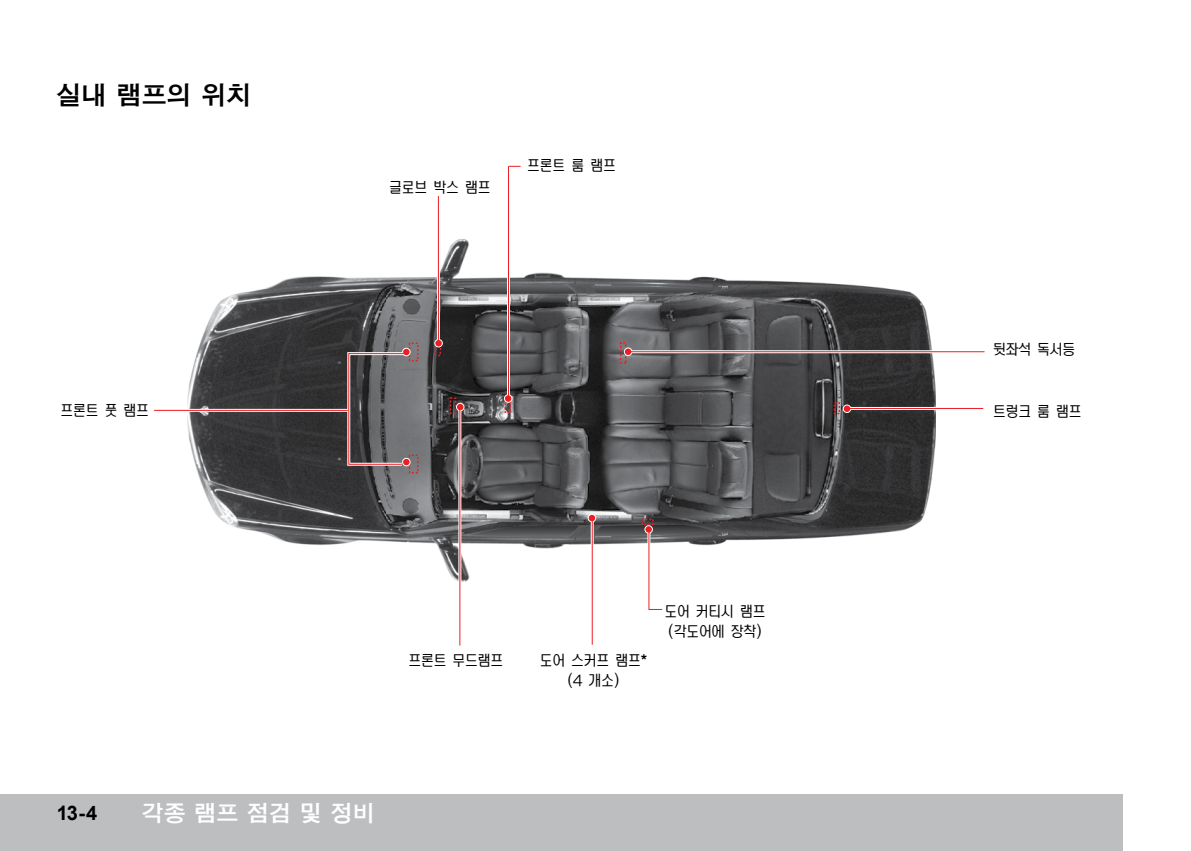
<style>
.page{position:relative;width:1191px;height:851px;background:#fff}
.page>*{position:absolute;margin:0;border:0;box-sizing:border-box;transform-origin:0 0}
.t1{font:25px "H2 gtt B";color:#000}
.t2{font:22px "H2 gtt B";color:#fff}
.t3{font:700 20px "Arial";color:#000}
.t4{font:16px/20px "S Head R";letter-spacing:-.01em;color:#000}
</style>
<div class="page">
<div style="left:0;top:794px;width:1123px;height:56px;background:#bcbec0"></div>
<img style="left:187px;top:239px;width:748px;height:342px">
<svg style="left:434px;top:345px;width:7px;height:11px"></svg>
<svg style="left:450px;top:397px;width:6px;height:17px"></svg>
<svg style="left:504px;top:401px;width:7px;height:12px"></svg>
<svg style="left:620px;top:342px;width:6px;height:21px"></svg>
<svg style="left:833px;top:402px;width:7px;height:12px"></svg>
<hr style="left:154px;top:409px;width:194px;height:3px;background:#fff">
<hr style="left:437px;top:196px;width:3px;height:147px;background:#fff">
<hr style="left:507px;top:166px;width:3px;height:231px;background:#fff">
<hr style="left:846px;top:407px;width:137px;height:3px;background:#fff">
<hr style="left:591px;top:519px;width:3px;height:124px;background:#fff">
<hr style="left:458px;top:407px;width:3px;height:238px;background:#fff">
<hr style="left:629px;top:350px;width:355px;height:3px;background:#fff">
<div style="left:435px;top:339px;width:7px;height:8px;background:#ed1d24;border-radius:50%"></div>
<div style="left:434px;top:339px;width:9px;height:8px;border:1px solid #fff;border-radius:50%"></div>
<div style="left:456px;top:403px;width:8px;height:8px;background:#ed1d24;border-radius:50%"></div>
<div style="left:456px;top:403px;width:8px;height:8px;border:1px solid #fff;border-radius:50%"></div>
<div style="left:504px;top:395px;width:8px;height:7px;background:#ed1d24;border-radius:50%"></div>
<div style="left:504px;top:394px;width:8px;height:9px;border:1px solid #fff;border-radius:50%"></div>
<div style="left:843px;top:405px;width:7px;height:7px;background:#ed1d24;border-radius:50%"></div>
<div style="left:842px;top:404px;width:9px;height:9px;border:1px solid #fff;border-radius:50%"></div>
<div style="left:624px;top:348px;width:8px;height:7px;background:#ed1d24;border-radius:50%"></div>
<div style="left:624px;top:347px;width:8px;height:9px;border:1px solid #fff;border-radius:50%"></div>
<svg style="left:588px;top:514px;width:7px;height:7px"></svg>
<div style="left:587px;top:513px;width:9px;height:9px;border:1px solid #fff;border-radius:50%"></div>
<svg style="left:346px;top:342px;width:72px;height:131px;background:#676062"></svg>
<hr style="left:154px;top:410px;width:194px;height:1px;background:#ed1d24">
<hr style="left:438px;top:196px;width:1px;height:147px;background:#ed1d24">
<hr style="left:508px;top:166px;width:1px;height:231px;background:#ed1d24">
<hr style="left:846px;top:408px;width:137px;height:1px;background:#ed1d24">
<svg style="left:641px;top:518px;width:22px;height:92px"></svg>
<hr style="left:592px;top:519px;width:1px;height:125px;background:#ed1d24">
<hr style="left:459px;top:407px;width:1px;height:238px;background:#ed1d24">
<hr style="left:629px;top:351px;width:355px;height:1px;background:#ed1d24">
<svg style="left:508px;top:166px;width:12px;height:1px"></svg>
<h1 class="t1" style="left:57px;top:82px;width:196px">실내 램프의 위치</h1>
<p class="t4" style="left:389px;top:177px;width:103px">글로브 박스 램프</p>
<p class="t4" style="left:527px;top:155px;width:90px">프론트 룸 램프</p>
<p class="t4" style="left:60px;top:400px;width:90px">프론트 풋 램프</p>
<p class="t4" style="left:408px;top:649px;width:96px">프론트 무드램프</p>
<p class="t4" style="left:539px;top:649px;width:109px;text-align:center">도어 스커프 램프* (4 개소)</p>
<p class="t4" style="left:664px;top:601px;width:103px">도어 커티시 램프 (각도어에 장착)</p>
<p class="t3" style="left:57px;top:799px;width:42px">13-4</p>
<h2 class="t2" style="left:142px;top:802px;width:235px">각종 램프 점검 및 정비</h2>
<p class="t4" style="left:993px;top:339px;width:84px">뒷좌석 독서등</p>
<p class="t4" style="left:993px;top:401px;width:90px">트렁크 룸 램프</p>
</div>
